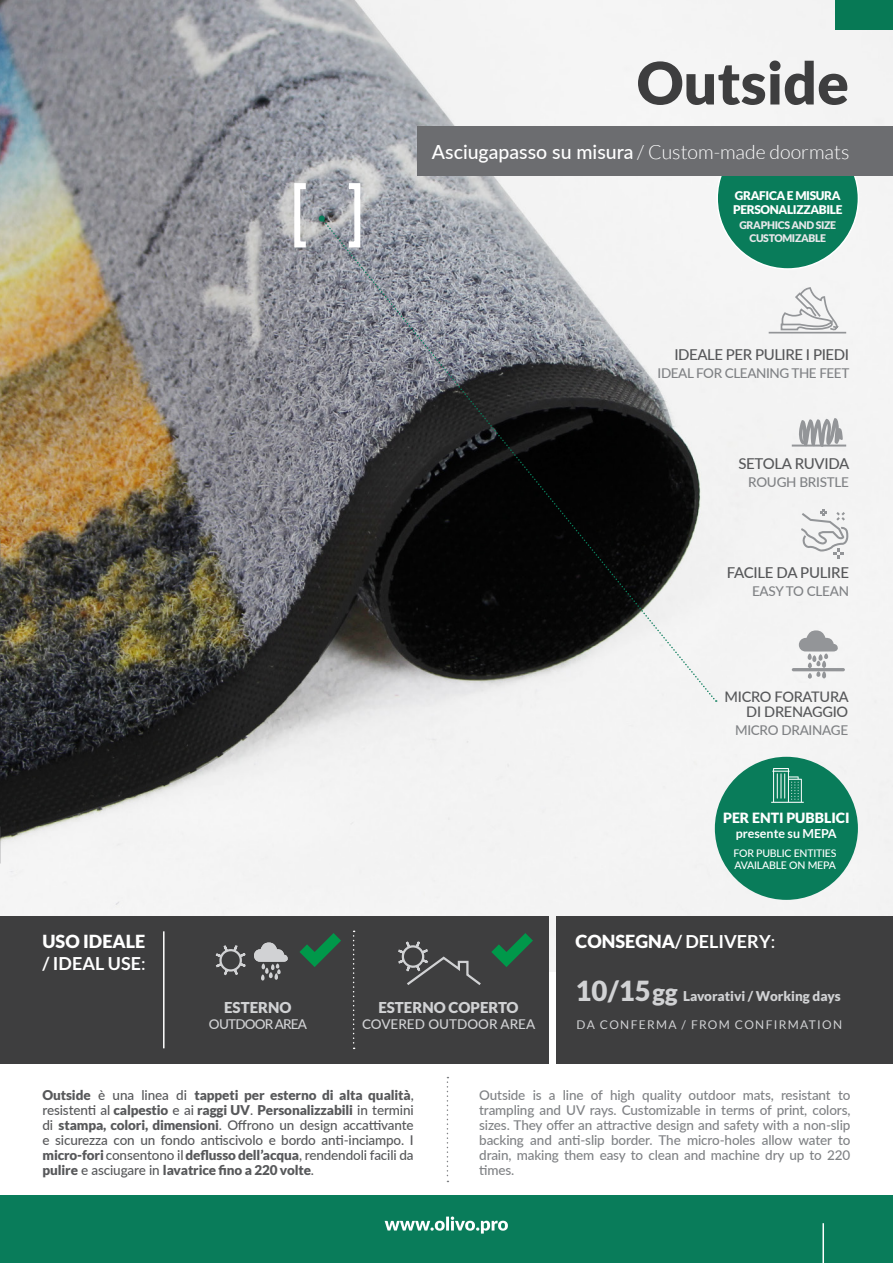
<style>
.page{position:relative;width:893px;height:1263px;background:#fff}
.page>*{position:absolute;margin:0;border:0;box-sizing:border-box;transform-origin:0 0}
.t1{font:900 58.5px "Lato";color:#3e3e3f}
.t2{font:500 19.5px "Lato";color:#fff}
.t3{font:900 18px/21.6px "Lato";color:#fff}
.t4{font:700 18px "Lato";color:#fff}
.t5{font:500 15px "Lato";letter-spacing:-.03em;color:#57585a}
.t6{font:900 15px "Lato";color:#d1d2d4}
.t7{font:500 14.55px/15px "Lato";letter-spacing:-.02em;color:#57585a;text-align:right}
.t8{font:900 14.1px "Lato";color:#fff}
.t9{font:500 13.5px/15px "Lato";letter-spacing:-.02em;color:#808285;text-align:justify}
.t10{font:500 13.5px/15px "Lato";letter-spacing:-.01em;color:#57585a;text-align:justify}
.t11{font:900 13.5px "Lato";color:#d1d2d4}
.t12{font:500 13.5px "Lato";color:#d1d2d4}
.t13{font:500 13.5px "Lato";letter-spacing:-.06em;color:#d1d2d4}
.t14{font:700 12.45px "Lato";color:#fff}
.t15{font:900 12px/14.4px "Lato";letter-spacing:-.03em;color:#fff}
.t16{font:12px "Lato";letter-spacing:.11em;color:#d1d2d4}
.t17{font:500 10.5px/12.1px "Lato";letter-spacing:-.02em;color:#fff}
.t18{font:900 10.5px/12.6px "Lato";letter-spacing:-.03em;color:#e6e7e9;text-align:center}
.s1{font-weight:300}
.s2{font-weight:700}
.s3{font-weight:500}
.s4{font-weight:900}
.s5{font-size:27.6px}
.s6{font-size:24px}
</style>
<div class="page">
<img style="left:0;top:0;width:893px;height:972px">
<div style="left:717px;top:128px;width:141px;height:141px;background:#097c5a;border-radius:50%"></div>
<div style="left:836px;top:0;width:57px;height:30px;background:#077955"></div>
<div style="left:418px;top:126px;width:475px;height:50px;background:#6c6d70"></div>
<div style="left:556px;top:916px;width:337px;height:147px;background:#3e3e3f"></div>
<div style="left:0;top:916px;width:548px;height:147px;background:#3e3e3f"></div>
<svg style="left:801px;top:510px;width:47px;height:49px"></svg>
<svg style="left:447px;top:1077px;width:1px;height:105px"></svg>
<hr style="left:163px;top:931px;width:2px;height:117px;background:#fff">
<svg style="left:353px;top:930px;width:2px;height:119px"></svg>
<svg style="left:491px;top:933px;width:42px;height:34px"></svg>
<svg style="left:299px;top:933px;width:42px;height:34px"></svg>
<div style="left:0;top:1195px;width:893px;height:68px;background:#097c5a"></div>
<hr style="left:822px;top:1223px;width:2px;height:40px;background:#fff">
<svg style="left:385px;top:1216px;width:123px;height:17px"></svg>
<svg style="left:780px;top:286px;width:59px;height:82px"></svg>
<hr style="left:769px;top:332px;width:77px;height:1px;background:#939598">
<hr style="left:792px;top:445px;width:54px;height:2px;background:#939598">
<svg style="left:799px;top:417px;width:44px;height:30px"></svg>
<svg style="left:215px;top:945px;width:31px;height:31px"></svg>
<svg style="left:254px;top:942px;width:34px;height:38px"></svg>
<div style="left:294px;top:183px;width:15px;height:64px;border:6px solid #fff"></div>
<div style="left:346px;top:183px;width:14px;height:64px;border:6px solid #fff"></div>
<svg style="left:398px;top:941px;width:83px;height:44px"></svg>
<div style="left:715px;top:757px;width:143px;height:143px;background:#097c5a;border-radius:50%"></div>
<svg style="left:771px;top:768px;width:33px;height:35px"></svg>
<hr style="left:792px;top:668px;width:53px;height:3px;background:#939598;border-radius:2px">
<svg style="left:799px;top:630px;width:40px;height:49px"></svg>
<svg style="left:321px;top:218px;width:395px;height:483px"></svg>
<svg style="left:319px;top:216px;width:6px;height:6px"></svg>
<h1 class="t1" style="left:637px;top:47px;width:214px">Outside</h1>
<h2 class="t2" style="left:432px;top:139px;width:419px">Asciugapasso su misura <span class="s1">/ Custom-made doormats</span></h2>
<p class="t15" style="left:733px;top:188px;width:111px">GRAFICA E MISURA<br>PERSONALIZZABILE</p>
<p class="t18" style="left:739px;top:219px;width:98px">GRAPHICS AND SIZE<br>CUSTOMIZABLE</p>
<p class="t5" style="left:674px;top:346px;width:176px">IDEALE PER PULIRE I PIEDI</p>
<p class="t9" style="left:658px;top:366px;width:193px">IDEAL FOR CLEANING THE FEET</p>
<p class="t5" style="left:738px;top:455px;width:113px">SETOLA RUVIDA</p>
<p class="t9" style="left:748px;top:475px;width:102px">ROUGH BRISTLE</p>
<p class="t5" style="left:727px;top:563px;width:124px">FACILE DA PULIRE</p>
<p class="t9" style="left:752px;top:584px;width:98px">EASY TO CLEAN</p>
<p class="t7" style="left:725px;top:689px;width:126px">MICRO FORATURA<br>DI DRENAGGIO</p>
<p class="t9" style="left:735px;top:722px;width:115px">MICRO DRAINAGE</p>
<p class="t8" style="left:723px;top:809px;width:128px">PER ENTI PUBBLICI</p>
<p class="t14" style="left:736px;top:825px;width:103px">presente su MEPA</p>
<p class="t17" style="left:733px;top:846px;width:104px">FOR PUBLIC ENTITIES<br>AVAILABLE ON MEPA</p>
<h3 class="t3" style="left:43px;top:930px;width:105px">USO IDEALE <span class="s2">/ IDEAL USE</span><span class="s3">:</span></h3>
<h3 class="t4" style="left:576px;top:930px;width:201px"><span class="s4">CONSEGNA</span>/ DELIVERY<span class="s3">:</span></h3>
<p class="t6" style="left:378px;top:998px;width:142px">ESTERNO COPERTO</p>
<p class="t12" style="left:362px;top:1016px;width:175px">COVERED OUTDOOR AREA</p>
<p class="t11" style="left:576px;top:988px;width:267px"><span class="s5">10/15</span> <span class="s6">gg</span> Lavorativi / Working days</p>
<p class="t16" style="left:577px;top:1017px;width:267px">DA CONFERMA / FROM CONFIRMATION</p>
<p class="t6" style="left:224px;top:998px;width:69px">ESTERNO</p>
<p class="t13" style="left:209px;top:1016px;width:99px">OUTDOOR AREA</p>
<p class="t10" style="left:43px;top:1088px;width:373px"><span class="s4">Outside</span> è una linea di <span class="s4">tappeti per esterno di alta qualità</span>, resistenti al <span class="s4">calpestio</span> e ai <span class="s4">raggi UV</span>. <span class="s4">Personalizzabili</span> in termini di <span class="s4">stampa, colori, dimensioni</span>. Offrono un design accattivante e sicurezza con un fondo antiscivolo e bordo anti-inciampo. I <span class="s4">micro-fori</span> consentono il <span class="s4">deflusso dell’acqua</span>, rendendoli facili da <span class="s4">pulire</span> e asciugare in <span class="s4">lavatrice fino a 220 volte</span>.</p>
<p class="t9" style="left:479px;top:1088px;width:373px">Outside is a line of high quality outdoor mats, resistant to trampling and UV rays. Customizable in terms of print, colors, sizes. They offer an attractive design and safety with a non-slip backing and anti-slip border. The micro-holes allow water to drain, making them easy to clean and machine dry up to 220 times.</p>
</div>
